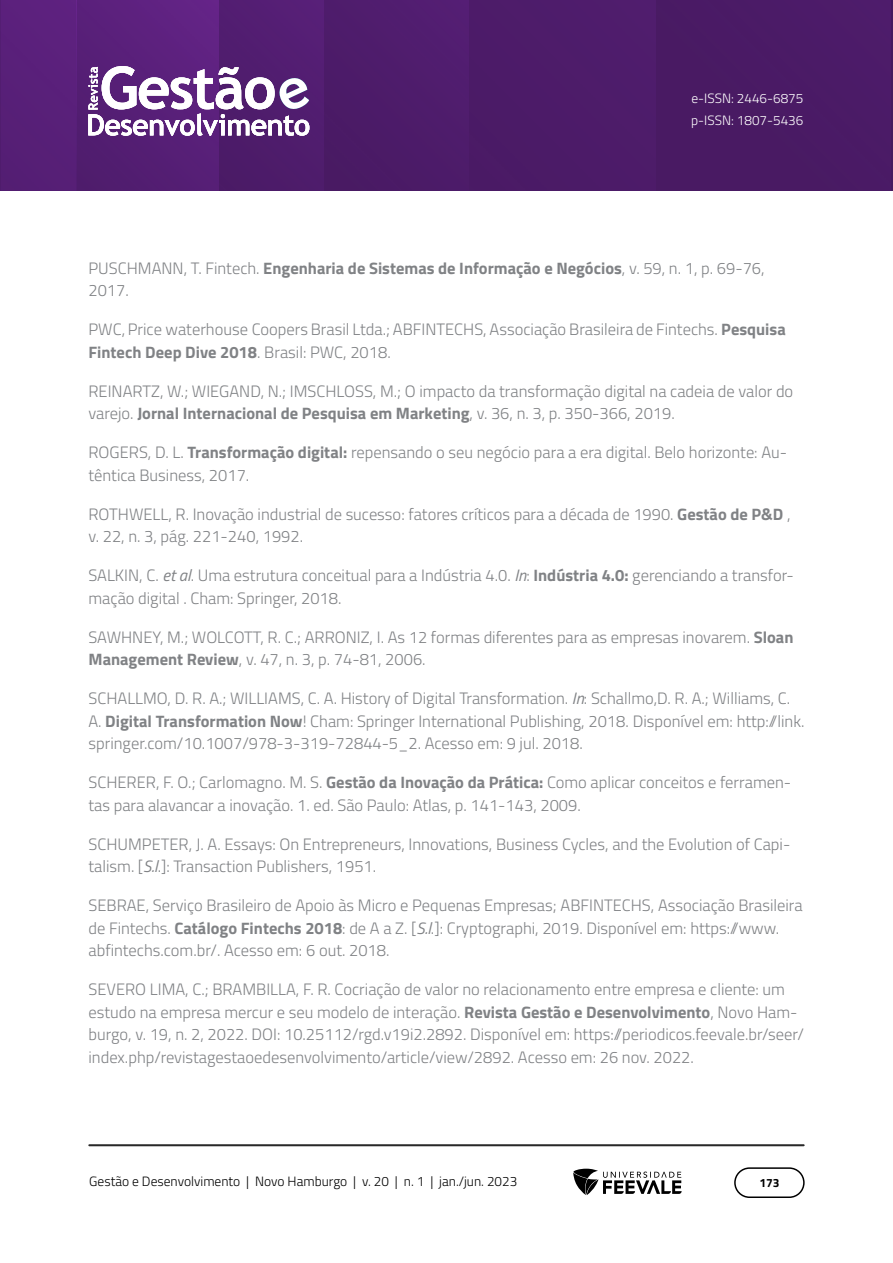
<style>
.page{position:relative;width:893px;height:1263px;background:#fff}
.page>*{position:absolute;margin:0;border:0;box-sizing:border-box;transform-origin:0 0}
.Referências{font:300 16.5px/22.5px "Titillium Web";color:#808285}
.t1{font:300 13.5px "Titillium Web";color:#000}
.t2{font:300 13.5px/22.5px "Titillium Web";color:#fff}
.t3{font:700 12px "Titillium Web";color:#000}
.s1{font-weight:700}
.s2{font-weight:400;font-style:italic}
</style>
<div class="page">
<img style="left:0;top:0;width:890px;height:191px">
<hr style="left:219px;top:0;width:1px;height:191px;background:#4f1d6d">
<img style="left:76px;top:0;width:1px;height:191px">
<hr style="left:657px;top:0;width:1px;height:191px;background:#491a63">
<hr style="left:89px;top:1144px;width:715px;height:2px;background:#282828">
<div style="left:734px;top:1167px;width:71px;height:31px;border:2px solid #000;border-radius:15px"></div>
<svg style="left:573px;top:1169px;width:109px;height:26px"></svg>
<svg style="left:88px;top:66px;width:221px;height:70px"></svg>
<p class="t2" style="left:691px;top:86px;width:114px">e-ISSN: 2446-6875 p-ISSN: 1807-5436</p>
<p class="Referências" style="left:88px;top:256px;width:678px">PUSCHMANN, T. Fintech. <span class="s1">Engenharia de Sistemas de Informação e Negócios</span>, v. 59, n. 1, p. 69-76,<br>2017.</p>
<p class="Referências" style="left:88px;top:317px;width:699px">PWC, Price waterhouse Coopers Brasil Ltda.; ABFINTECHS, Associação Brasileira de Fintechs. <span class="s1">Pesquisa<br>Fintech Deep Dive 2018</span>. Brasil: PWC, 2018.</p>
<p class="Referências" style="left:88px;top:379px;width:706px">REINARTZ, W.; WIEGAND, N.; IMSCHLOSS, M.; O impacto da transformação digital na cadeia de valor do varejo. <span class="s1">Jornal Internacional de Pesquisa em Marketing</span>, v. 36, n. 3, p. 350-366, 2019.</p>
<p class="Referências" style="left:88px;top:440px;width:700px">ROGERS, D. L. <span class="s1">Transformação digital:</span> repensando o seu negócio para a era digital. Belo horizonte: Au&shy;têntica Business, 2017.</p>
<p class="Referências" style="left:88px;top:502px;width:703px">ROTHWELL, R. Inovação industrial de sucesso: fatores críticos para a década de 1990. <span class="s1">Gestão de P&amp;D</span> , v. 22, n. 3, pág. 221-240, 1992.</p>
<p class="Referências" style="left:88px;top:563px;width:707px">SALKIN, C. <span class="s2">et al</span>. Uma estrutura conceitual para a Indústria 4.0. <span class="s2">In</span>: <span class="s1">Indústria 4.0:</span> gerenciando a transfor&shy;mação digital . Cham: Springer, 2018.</p>
<p class="Referências" style="left:88px;top:625px;width:706px">SAWHNEY, M.; WOLCOTT, R. C.; ARRONIZ, I. As 12 formas diferentes para as empresas inovarem. <span class="s1">Sloan<br>Management Review</span>, v. 47, n. 3, p. 74-81, 2006.</p>
<p class="Referências" style="left:88px;top:686px;width:717px">SCHALLMO, D. R. A.; WILLIAMS, C. A. History of Digital Transformation. <span class="s2">In</span>: Schallmo, D. R. A.; Williams, C.<br>A. <span class="s1">Digital Transformation Now</span>! Cham: Springer International Publishing, 2018. Disponível em: http://link. springer.com/10.1007/978-3-319-72844- 5_2. Acesso em: 9 jul. 2018.</p>
<p class="Referências" style="left:88px;top:770px;width:704px">SCHERER, F. O.; Carlomagno. M. S. <span class="s1">Gestão da Inovação da Prática:</span> Como aplicar conceitos e ferramen&shy;tas para alavancar a inovação. 1. ed. São Paulo: Atlas, p. 141-143, 2009.</p>
<p class="Referências" style="left:88px;top:832px;width:703px">SCHUMPETER, J. A. Essays: On Entrepreneurs, Innovations, Business Cycles, and the Evolution of Capi&shy;talism. [<span class="s2">S.l</span>.]: Transaction Publishers, 1951.</p>
<p class="Referências" style="left:88px;top:893px;width:716px">SEBRAE, Serviço Brasileiro de Apoio às Micro e Pequenas Empresas; ABFINTECHS, Associação Brasileira de Fintechs. <span class="s1">Catálogo Fintechs 2018</span>: de A a Z. [<span class="s2">S.l</span>.]: Cryptographi, 2019. Disponível em: https://www. abfintechs.com.br/. Acesso em: 6 out. 2018.</p>
<p class="Referências" style="left:88px;top:977px;width:717px">SEVERO LIMA, C.; BRAMBILLA, F. R. Cocriação de valor no relacionamento entre empresa e cliente: um estudo na empresa mercur e seu modelo de interação. <span class="s1">Revista Gestão e Desenvolvimento</span>, Novo Ham&shy;burgo, v. 19, n. 2, 2022. DOI: 10.25112/rgd.v19i2.2892. Disponível em: https://periodicos.feevale.br/seer/ index.php/revistagestaoedesenvolvimento/article/view/2892. Acesso em: 26 nov. 2022.</p>
<p class="t1" style="left:89px;top:1171px;width:429px">Gestão e Desenvolvimento | Novo Hamburgo | v. 20 | n. 1 | jan./jun. 2023</p>
<p class="t3" style="left:759px;top:1174px;width:22px">173</p>
</div>
